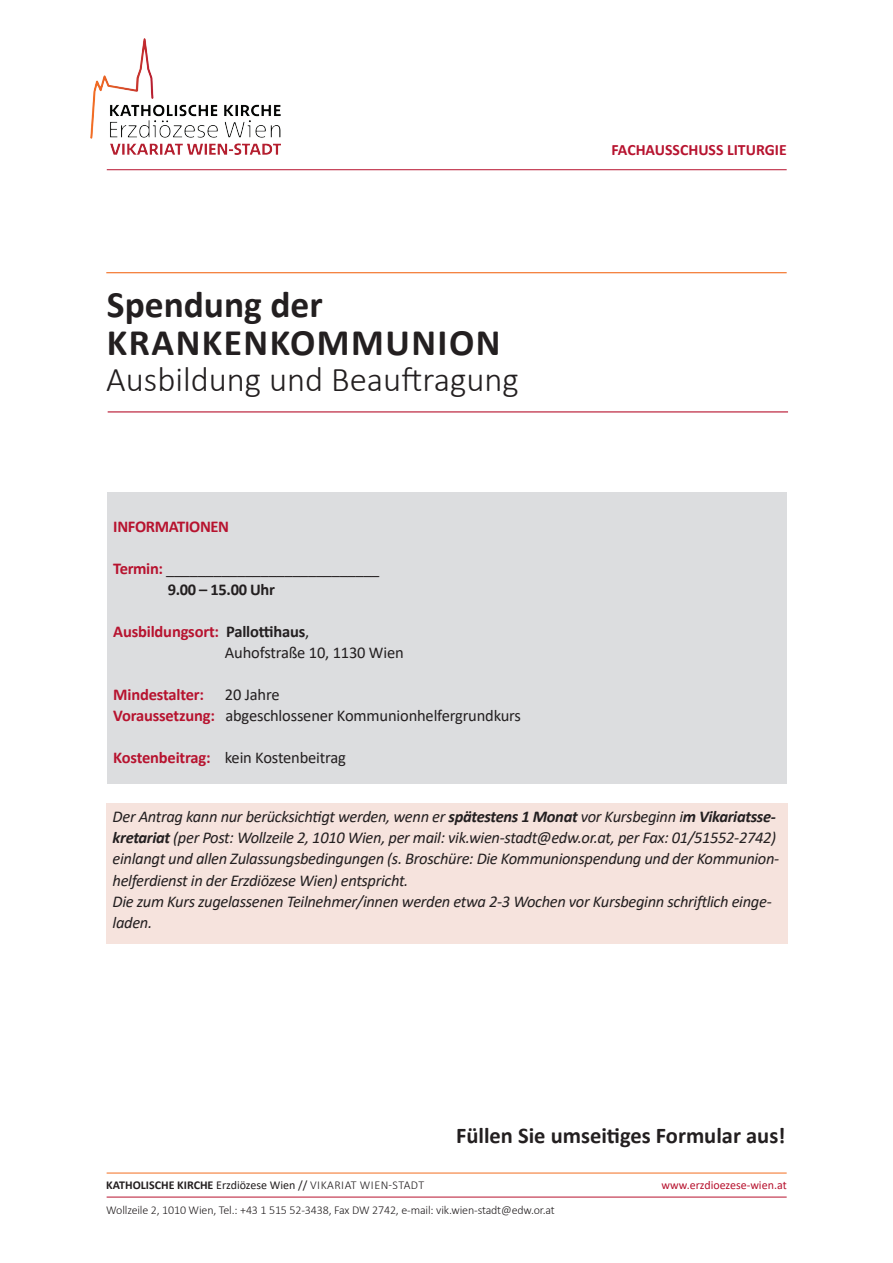
<style>
.page{position:relative;width:893px;height:1263px;background:#fff}
.page>*{position:absolute;margin:0;border:0;box-sizing:border-box;transform-origin:0 0}
.t1{font:700 37.5px/37.5px "Calibri";letter-spacing:.04em;color:#231f20}
.t2{font:300 34.8px "Calibri";color:#231f20}
.t3{font:700 22.5px "Calibri";color:#231f20}
.t4{font:italic 16.5px/21px "Calibri";letter-spacing:-.02em;color:#231f20}
.t5{font:16.5px/21px "Calibri";letter-spacing:-.01em;color:#231f20}
.t6{font:700 16.5px "Calibri";letter-spacing:-.02em;color:#b7132f}
.t7{font:700 15.75px "Calibri";color:#b7132f}
.t8{font:300 12px "Calibri";letter-spacing:-.01em;color:#231f20}
.t9{font:300 12px "Calibri";letter-spacing:.04em;color:#231f20}
.t10{font:12px "Calibri";color:#b7132f}
.s1{font-weight:700;color:#b7132f}
.s2{font-weight:700}
.s3{font-weight:400}
</style>
<div class="page">
<hr style="left:107px;top:1197px;width:680px;height:1px;background:#b7132f">
<hr style="left:107px;top:1173px;width:680px;height:1px;background:#f36e21">
<hr style="left:107px;top:169px;width:680px;height:1px;background:#b7132f">
<div style="left:106px;top:804px;width:681px;height:140px;background:#f6e3dd"></div>
<div style="left:107px;top:492px;width:680px;height:292px;background:#dcdddf"></div>
<hr style="left:108px;top:411px;width:680px;height:1px;background:#b7132f">
<hr style="left:106px;top:272px;width:681px;height:1px;background:#f36e21">
<img style="left:90px;top:38px;width:190px;height:117px">
<h1 class="t1" style="left:107px;top:286px;width:395px">Spendung der<br>KRANKENKOMMUNION</h1>
<h2 class="t2" style="left:106px;top:358px;width:414px">Ausbildung und Beauftragung</h2>
<p class="t6" style="left:113px;top:515px;width:117px">INFORMATIONEN</p>
<p class="t5" style="left:168px;top:558px;width:213px;text-indent:-54px"><span class="s1">Termin:</span> ___________________________<br><span class="s2">9.00 – 15.00 Uhr</span></p>
<p class="t5" style="left:225px;top:621px;width:180px;text-indent:-112px"><span class="s1">Ausbildungsort:</span> <span class="s2">Pallottihaus</span>,<br>Auhofstraße 10, 1130 Wien</p>
<p class="t6" style="left:113px;top:683px;width:92px">Mindestalter:</p>
<p class="t5" style="left:113px;top:684px;width:409px;text-indent:112px">20 Jahre<br><span class="s1">Voraussetzung:</span> abgeschlossener Kommunionhelfergrundkurs</p>
<p class="t5" style="left:113px;top:747px;width:234px"><span class="s1">Kostenbeitrag:</span> kein Kostenbeitrag</p>
<p class="t7" style="left:612px;top:139px;width:177px">FACHAUSSCHUSS LITURGIE</p>
<p class="t4" style="left:113px;top:806px;width:668px">Der Antrag kann nur berücksichtigt werden, wenn er <span class="s2">spätestens 1 Monat</span> vor Kursbeginn i<span class="s2">m Vikariatsse&shy;kretariat</span> (per Post: Wollzeile 2, 1010 Wien, per mail: vik.wien-stadt@edw.or.at, per Fax: 01/51552-2742) einlangt und allen Zulassungsbedingungen (s. Broschüre: Die Kommunionspendung und der Kommunion&shy;helferdienst in der Erzdiözese Wien) entspricht.<br>Die zum Kurs zugelassenen Teilnehmer/innen werden etwa 2-3 Wochen vor Kursbeginn schriftlich einge&shy;laden.</p>
<p class="t9" style="left:106px;top:1177px;width:318px"><span class="s2">KATHOLISCHE KIRCHE</span> <span class="s3">Erzdiözese Wien //</span> VIKARIAT wi en-sta dt</p>
<h3 class="t3" style="left:456px;top:1119px;width:331px">Füllen Sie umseitiges Formular aus!</h3>
<p class="t10" style="left:662px;top:1177px;width:127px">www.erzdioezese-wien.at</p>
<p class="t8" style="left:106px;top:1202px;width:450px">Wollzeile 2, 1010 Wien, Tel.: +43 1 515 52-3438, Fax DW 2742, e-mail: vik.wien-stadt@edw.or.at</p>
</div>
